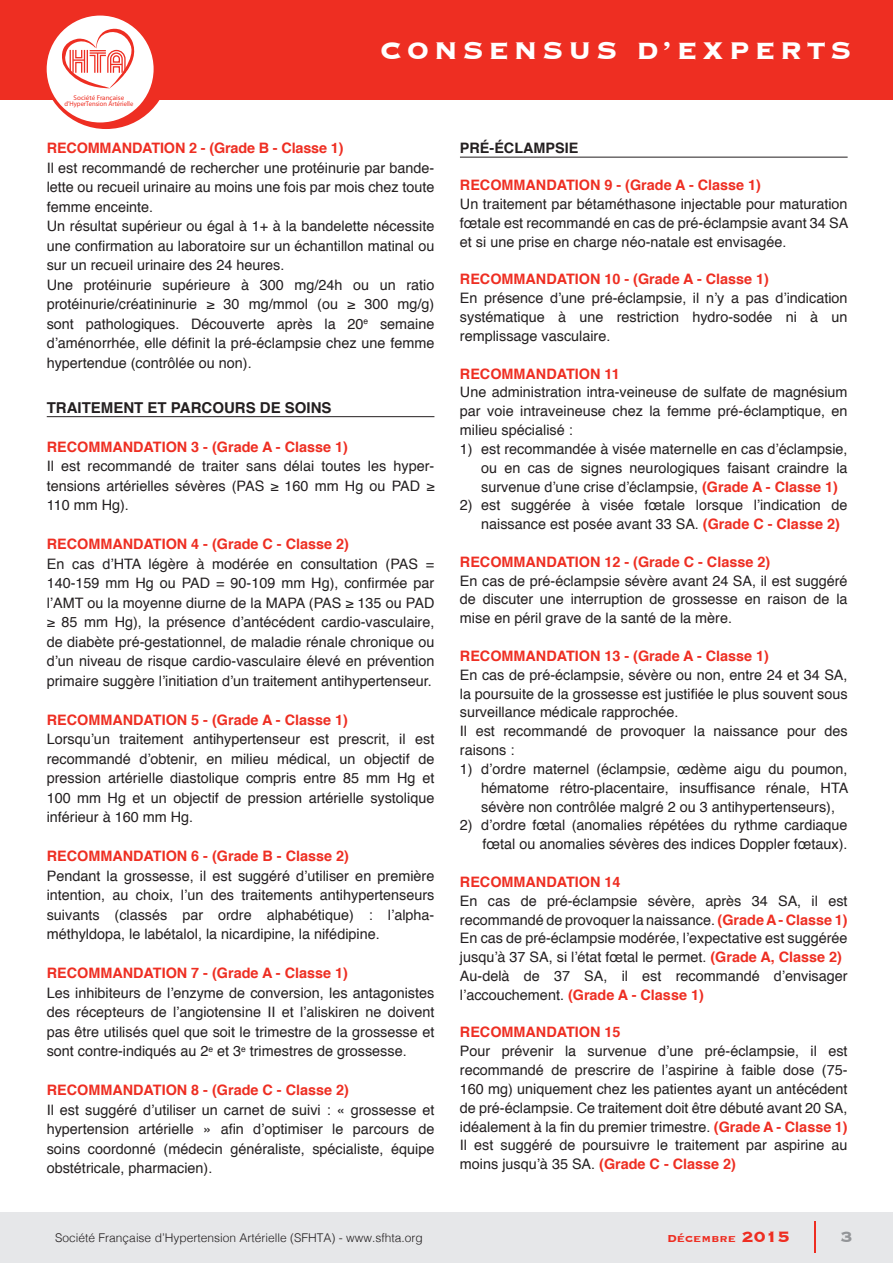
<style>
.page{position:relative;width:893px;height:1263px;background:#fff}
.page>*{position:absolute;margin:0;border:0;box-sizing:border-box;transform-origin:0 0}
.t1{font:700 31.35px "Copperplate";letter-spacing:.15em;color:#fff}
.t2{font:700 19.5px "Copperplate";color:#939598}
.t3{font:700 15px "Helvetica";color:#231f20}
.t4{font:14.4px/19.5px "Helvetica";color:#231f20;text-align:justify}
.t5{font:700 14.4px "Helvetica";color:#ee2e22}
.t6{font:700 14.4px "Helvetica";color:#231f20}
.t7{font:700 13.5px "Copperplate";color:#ee2e22}
.t8{font:300 12px "Helvetica";color:#231f20}
.t9{font:700 6.9px/6.6px "Bliss";color:#ee2e22;text-align:center}
.s1{font-weight:700;color:#ee2e22}
.s2{font-size:19.5px}
</style>
<div class="page">
<div style="left:0;top:1212px;width:893px;height:51px;background:#e6e7e9"></div>
<hr style="left:814px;top:1221px;width:2px;height:32px;background:#ee2e22">
<div style="left:0;top:0;width:893px;height:100px;background:#ee2e22"></div>
<hr style="left:47px;top:416px;width:387px;height:1px;background:#231f20">
<hr style="left:460px;top:157px;width:388px;height:1px;background:#231f20">
<div style="left:42px;top:2px;width:128px;height:127px;background:#ee2e22;border-radius:50%"></div>
<div style="left:47px;top:16px;width:107px;height:106px;background:#fff;border-radius:50%"></div>
<svg style="left:57px;top:23px;width:86px;height:65px"></svg>
<p class="t9" style="left:64px;top:94px;width:70px">Société Française d’HyperTension Artérielle</p>
<h1 class="t1" style="left:380px;top:30px;width:473px">CONSENSUS D’EXPERTS</h1>
<p class="t5" style="left:47px;top:137px;width:298px">RECOMMANDATION 2 - (Grade B - Classe 1)</p>
<p class="t4" style="left:47px;top:158px;width:389px;text-align:left">Il est recommandé de rechercher une protéinurie par bande&shy;lette ou recueil urinaire au moins une fois par mois chez toute femme enceinte.<br>Un résultat supérieur ou égal à 1+ à la bandelette nécessite une confirmation au laboratoire sur un échantillon matinal ou sur un recueil urinaire des 24 heures.<br>Une protéinurie supérieure à 300 mg/24h ou un ratio protéinurie/créatininurie ≥ 30 mg/mmol (ou ≥ 300 mg/g) sont pathologiques. Découverte après la 20<sup>e</sup> semaine d’aménorrhée, elle définit la pré-éclampsie chez une femme hypertendue (contrôlée ou non).</p>
<p class="t3" style="left:47px;top:395px;width:286px">TRAITEMENT ET PARCOURS DE SOINS</p>
<p class="t5" style="left:47px;top:435px;width:303px">RECOMMANDATION 3 - (Grade A - Classe 1)</p>
<p class="t4" style="left:47px;top:457px;width:389px">Il est recommandé de traiter sans délai toutes les hyper&shy;tensions artérielles sévères (PAS ≥ 160 mm Hg ou PAD ≥ 110 mm Hg).</p>
<p class="t5" style="left:47px;top:533px;width:304px">RECOMMANDATION 4 - (Grade C - Classe 2)</p>
<p class="t4" style="left:47px;top:554px;width:389px">En cas d’HTA légère à modérée en consultation (PAS = 140-159 mm Hg ou PAD = 90-109 mm Hg), confirmée par l’AMT ou la moyenne diurne de la MAPA (PAS ≥ 135 ou PAD ≥ 85 mm Hg), la présence d’antécédent cardio-vasculaire, de diabète pré-gestationnel, de maladie rénale chronique ou d’un niveau de risque cardio-vasculaire élevé en prévention primaire suggère l’initiation d’un traitement antihypertenseur.</p>
<p class="t5" style="left:47px;top:708px;width:303px">RECOMMANDATION 5 - (Grade A - Classe 1)</p>
<p class="t4" style="left:47px;top:730px;width:389px">Lorsqu’un traitement antihypertenseur est prescrit, il est recommandé d’obtenir, en milieu médical, un objectif de pression artérielle diastolique compris entre 85 mm Hg et 100 mm Hg et un objectif de pression artérielle systolique inférieur à 160 mm Hg.</p>
<p class="t5" style="left:47px;top:845px;width:304px">RECOMMANDATION 6 - (Grade B - Classe 2)</p>
<p class="t4" style="left:47px;top:866px;width:389px">Pendant la grossesse, il est suggéré d’utiliser en première intention, au choix, l’un des traitements antihypertenseurs suivants (classés par ordre alphabétique) : l’alpha&shy;méthyldopa, le labétalol, la nicardipine, la nifédipine.</p>
<p class="t5" style="left:47px;top:962px;width:303px">RECOMMANDATION 7 - (Grade A - Classe 1)</p>
<p class="t4" style="left:47px;top:983px;width:389px">Les inhibiteurs de l’enzyme de conversion, les antagonistes des récepteurs de l’angiotensine II et l’aliskiren ne doivent pas être utilisés quel que soit le trimestre de la grossesse et sont contre-indiqués au 2<sup>e</sup> et 3<sup>e</sup> trimestres de grossesse.</p>
<p class="t5" style="left:47px;top:1079px;width:304px">RECOMMANDATION 8 - (Grade C - Classe 2)</p>
<p class="t4" style="left:47px;top:1100px;width:389px">Il est suggéré d’utiliser un carnet de suivi : « grossesse et hypertension artérielle » afin d’optimiser le parcours de soins coordonné (médecin généraliste, spécialiste, équipe obstétricale, pharmacien).</p>
<p class="t6" style="left:460px;top:137px;width:120px">PRÉ-ÉCLAMPSIE</p>
<p class="t5" style="left:460px;top:174px;width:303px">RECOMMANDATION 9 - (Grade A - Classe 1)</p>
<p class="t4" style="left:460px;top:195px;width:390px;line-height:18.8px">Un traitement par bétaméthasone injectable pour maturation fœtale est recommandé en cas de pré-éclampsie avant 34 SA et si une prise en charge néo-natale est envisagée.</p>
<p class="t5" style="left:460px;top:268px;width:311px">RECOMMANDATION 10 - (Grade A - Classe 1)</p>
<p class="t4" style="left:460px;top:289px;width:389px;line-height:18.8px">En présence d’une pré-éclampsie, il n’y a pas d’indication systématique à une restriction hydro-sodée ni à un remplissage vasculaire.</p>
<p class="t5" style="left:460px;top:362px;width:161px">RECOMMANDATION 11</p>
<p class="t4" style="left:460px;top:383px;width:389px;line-height:18.8px">Une administration intra-veineuse de sulfate de magnésium par voie intraveineuse chez la femme pré-éclamptique, en milieu spécialisé :</p>
<p class="t4" style="left:481px;top:440px;width:368px;line-height:18.9px;text-indent:-21px">1) est recommandée à visée maternelle en cas d’éclampsie, ou en cas de signes neurologiques faisant craindre la survenue d’une crise d’éclampsie, <span class="s1">(Grade A - Classe 1)</span></p>
<p class="t4" style="left:481px;top:496px;width:368px;line-height:18.9px;text-indent:-21px">2) est suggérée à visée fœtale lorsque l’indication de naissance est posée avant 33 SA. <span class="s1">(Grade C - Classe 2)</span></p>
<p class="t5" style="left:460px;top:550px;width:312px">RECOMMANDATION 12 - (Grade C - Classe 2)</p>
<p class="t4" style="left:460px;top:572px;width:389px;line-height:18.8px">En cas de pré-éclampsie sévère avant 24 SA, il est suggéré de discuter une interruption de grossesse en raison de la mise en péril grave de la santé de la mère.</p>
<p class="t5" style="left:460px;top:644px;width:311px">RECOMMANDATION 13 - (Grade A - Classe 1)</p>
<p class="t4" style="left:460px;top:666px;width:389px;line-height:18.8px;text-align:left">En cas de pré-éclampsie, sévère ou non, entre 24 et 34 SA, la poursuite de la grossesse est justifiée le plus souvent sous surveillance médicale rapprochée.<br>Il est recommandé de provoquer la naissance pour des raisons :</p>
<p class="t4" style="left:481px;top:760px;width:369px;line-height:18.9px;text-indent:-21px">1) d’ordre maternel (éclampsie, œdème aigu du poumon, hématome rétro-placentaire, insuffisance rénale, HTA sévère non contrôlée malgré 2 ou 3 antihypertenseurs),</p>
<p class="t4" style="left:460px;top:816px;width:389px;line-height:18.9px;text-align:right">2) d’ordre fœtal (anomalies répétées du rythme cardiaque fœtal ou anomalies sévères des indices Doppler fœtaux).</p>
<p class="t5" style="left:460px;top:870px;width:162px">RECOMMANDATION 14</p>
<p class="t4" style="left:460px;top:892px;width:389px;line-height:18.8px;text-align:left">En cas de pré-éclampsie sévère, après 34 SA, il est recommandé de provoquer la naissance. <span class="s1">(Grade A - Classe 1)<br></span>En cas de pré-éclampsie modérée, l’expectative est suggérée jusqu’à 37 SA, si l’état fœtal le permet. <span class="s1">(Grade A, Classe 2)<br></span>Au-delà de 37 SA, il est recommandé d’envisager l’accouchement. <span class="s1">(Grade A - Classe 1)</span></p>
<p class="t5" style="left:460px;top:1021px;width:162px">RECOMMANDATION 15</p>
<p class="t4" style="left:460px;top:1042px;width:389px;line-height:18.9px">Pour prévenir la survenue d’une pré-éclampsie, il est recommandé de prescrire de l’aspirine à faible dose (75- 160 mg) uniquement chez les patientes ayant un antécédent de pré-éclampsie. Ce traitement doit être débuté avant 20 SA, idéalement à la fin du premier trimestre. <span class="s1">(Grade A - Classe 1)<br></span>Il est suggéré de poursuivre le traitement par aspirine au moins jusqu’à 35 SA. <span class="s1">(Grade C - Classe 2)</span></p>
<p class="t8" style="left:55px;top:1227px;width:369px">Société Française d’Hypertension Artérielle (SFHTA) - www.sfhta.org</p>
<p class="t7" style="left:667px;top:1229px;width:124px">Décembre <span class="s2">2015</span></p>
<h2 class="t2" style="left:841px;top:1223px;width:13px">3</h2>
</div>
